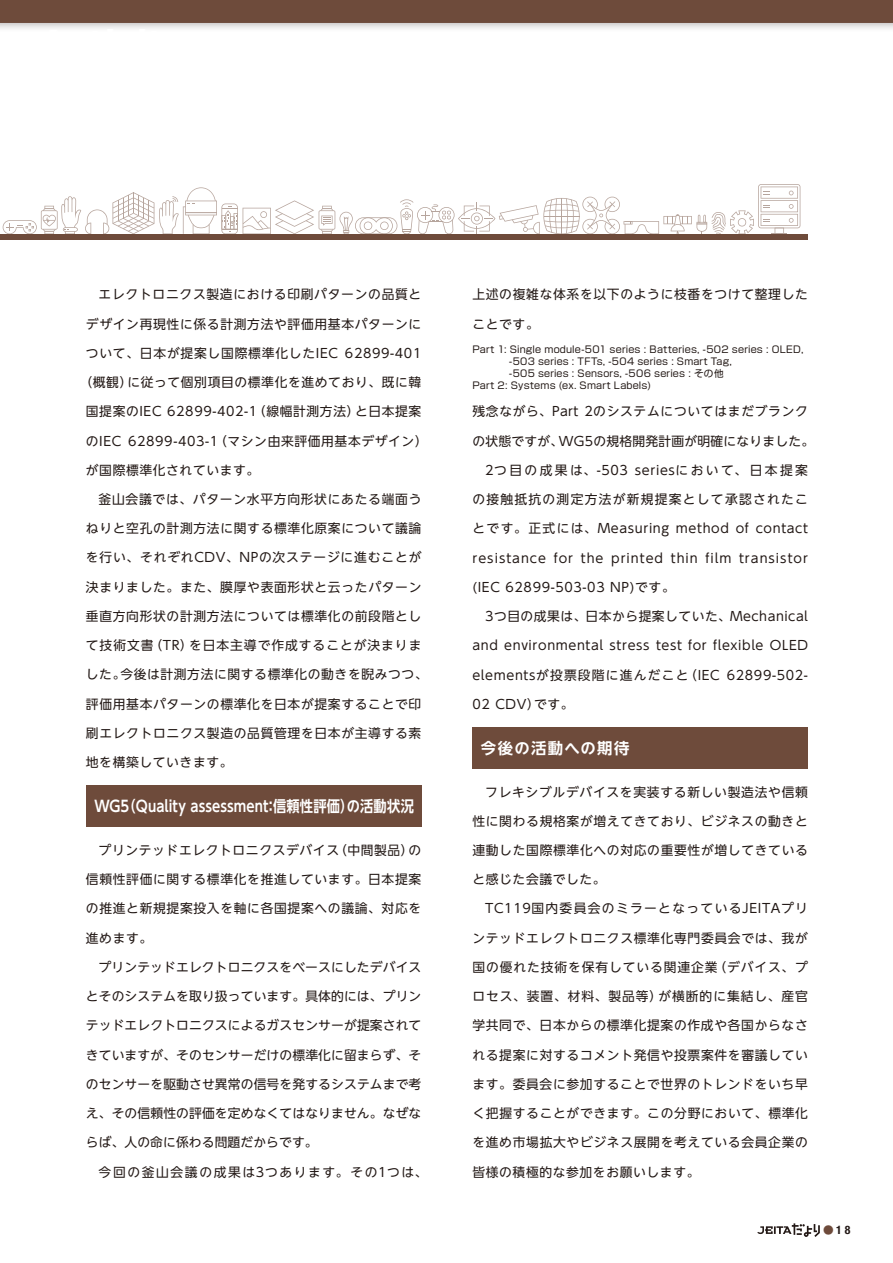
<style>
.page{position:relative;width:893px;height:1263px;background:#fff}
.page>*{position:absolute;margin:0;border:0;box-sizing:border-box;transform-origin:0 0}
.t1{font:700 15.45px "UD Shin Go NT Pro De";letter-spacing:.015em;color:#fff;scale:.86 1}
.t2{font:700 15.45px "UD Shin Go NT Pro De";letter-spacing:.08em;color:#fff}
.t3{font:12.75px "UD Shin Go NT Pro";letter-spacing:.055em;color:#221815}
.t4{font:12.75px "UD Shin Go NT Pro";letter-spacing:.01em;color:#221815}
.t5{font:12.75px "UD Shin Go NT Pro";letter-spacing:.075em;color:#221815}
.t6{font:12.75px "UD Shin Go NT Pro";letter-spacing:.08em;color:#221815}
.t7{font:12.75px "UD Shin Go NT Pro";letter-spacing:.02em;color:#221815}
.t8{font:12.75px "UD Shin Go NT Pro";letter-spacing:.19em;color:#221815}
.t9{font:12.75px "UD Shin Go NT Pro";letter-spacing:.105em;color:#221815}
.t10{font:12.75px "UD Shin Go NT Pro";letter-spacing:.13em;color:#221815}
.t11{font:12.75px "UD Shin Go NT Pro";letter-spacing:.1em;color:#221815}
.t12{font:700 condensed 11.7px "Helvetica Neue LT Std";color:#221815}
.t13{font:9.6px "Shin Go Pro";letter-spacing:.02em;color:#221815}
.s1{font-family:"UD Shin Go NT Pro";font-weight:400;font-stretch:normal;font-size:10.65px;color:#6e4b3b}
</style>
<div class="page">
<svg style="left:3px;top:184px;width:797px;height:50px"></svg>
<div style="left:0;top:234px;width:808px;height:5px;background:#6e4b3b"></div>
<svg style="left:0;top:0;width:893px;height:29px;background:#866a5d"></svg>
<svg style="left:757px;top:1223px;width:63px;height:14px"></svg>
<div style="left:86px;top:785px;width:335px;height:42px;background:#6e4b3b"></div>
<div style="left:472px;top:727px;width:336px;height:42px;background:#6e4b3b"></div>
<p class="t3" style="left:99px;top:284px;width:324px">エレクトロニクス製造における印刷パターンの品質と</p>
<p class="t3" style="left:86px;top:313px;width:337px">デザイン再現性に係る計測方法や評価用基本パターンに</p>
<p class="t3" style="left:86px;top:343px;width:337px">ついて、日本が提案し国際標準化したIEC 62899-401</p>
<p class="t3" style="left:80px;top:372px;width:343px">（概観）に従って個別項目の標準化を進めており、既に韓</p>
<p class="t3" style="left:86px;top:401px;width:337px">国提案のIEC 62899-402-1（線幅計測方法）と日本提案</p>
<p class="t3" style="left:86px;top:430px;width:343px">のIEC 62899-403-1（マシン由来評価用基本デザイン）</p>
<p class="t3" style="left:86px;top:460px;width:175px">が国際標準化されています。</p>
<p class="t3" style="left:99px;top:489px;width:324px">釜山会議では、パターン水平方向形状にあたる端面う</p>
<p class="t3" style="left:86px;top:518px;width:337px">ねりと空孔の計測方法に関する標準化原案について議論</p>
<p class="t3" style="left:86px;top:547px;width:337px">を行い、それぞれCDV、NPの次ステージに進むことが</p>
<p class="t3" style="left:86px;top:577px;width:337px">決まりました。また、膜厚や表面形状と云ったパターン</p>
<p class="t3" style="left:86px;top:606px;width:337px">垂直方向形状の計測方法については標準化の前段階とし</p>
<p class="t5" style="left:86px;top:635px;width:337px">て技術文書（TR）を日本主導で作成することが決まりま</p>
<p class="t3" style="left:86px;top:664px;width:343px">した。今後は計測方法に関する標準化の動きを睨みつつ、</p>
<p class="t3" style="left:86px;top:693px;width:337px">評価用基本パターンの標準化を日本が提案することで印</p>
<p class="t3" style="left:86px;top:723px;width:337px">刷エレクトロニクス製造の品質管理を日本が主導する素</p>
<p class="t3" style="left:86px;top:752px;width:148px">地を構築していきます。</p>
<p class="t1" style="left:94px;top:793px;width:373px">WG5（Quality assessment：信頼性評価）の活動状況</p>
<p class="t3" style="left:99px;top:840px;width:324px">プリンテッドエレクトロニクスデバイス（中間製品）の</p>
<p class="t3" style="left:86px;top:869px;width:337px">信頼性評価に関する標準化を推進しています。日本提案</p>
<p class="t3" style="left:86px;top:898px;width:337px">の推進と新規提案投入を軸に各国提案への議論、対応を</p>
<p class="t3" style="left:86px;top:927px;width:68px">進めます。</p>
<p class="t4" style="left:99px;top:957px;width:324px">プリンテッドエレクトロニクスをベースにしたデバイス</p>
<p class="t4" style="left:86px;top:986px;width:337px">とそのシステムを取り扱っています。具体的には、プリン</p>
<p class="t4" style="left:86px;top:1015px;width:337px">テッドエレクトロニクスによるガスセンサーが提案されて</p>
<p class="t4" style="left:86px;top:1044px;width:337px">きていますが、そのセンサーだけの標準化に留まらず、そ</p>
<p class="t4" style="left:86px;top:1074px;width:337px">のセンサーを駆動させ異常の信号を発するシステムまで考</p>
<p class="t4" style="left:86px;top:1103px;width:337px">え、その信頼性の評価を定めなくてはなりません。なぜな</p>
<p class="t4" style="left:86px;top:1132px;width:233px">らば、人の命に係わる問題だからです。</p>
<p class="t10" style="left:99px;top:1161px;width:331px">今回の釜山会議の成果は3つあります。その1つは、</p>
<p class="t3" style="left:472px;top:284px;width:337px">上述の複雑な体系を以下のように枝番をつけて整理した</p>
<p class="t3" style="left:472px;top:313px;width:68px">ことです。</p>
<p class="t13" style="left:472px;top:341px;width:333px">Part 1: Single module-501 series : Batteries, -502 series : OLED,</p>
<p class="t13" style="left:509px;top:353px;width:224px">-503 series : TFTs, -504 series : Smart Tag,</p>
<p class="t13" style="left:509px;top:365px;width:216px">-505 series : Sensors, -506 series : その他</p>
<p class="t13" style="left:472px;top:377px;width:180px">Part 2: Systems (ex. Smart Labels)</p>
<p class="t3" style="left:472px;top:401px;width:337px">残念ながら、Part 2のシステムについてはまだブランク</p>
<p class="t7" style="left:472px;top:430px;width:343px">の状態ですが、WG5の規格開発計画が明確になりました。</p>
<p class="t8" style="left:485px;top:460px;width:324px">2つ目の成果は、-503 seriesにおいて、日本提案</p>
<p class="t11" style="left:472px;top:489px;width:337px">の接触抵抗の測定方法が新規提案として承認されたこ</p>
<p class="t3" style="left:472px;top:518px;width:337px">とです。正式には、Measuring method of contact</p>
<p class="t6" style="left:472px;top:547px;width:337px">resistance for the printed thin film transistor</p>
<p class="t3" style="left:472px;top:577px;width:204px">(IEC 62899-503-03 NP)です。</p>
<p class="t3" style="left:485px;top:606px;width:324px">3つ目の成果は、日本から提案していた、Mechanical</p>
<p class="t3" style="left:472px;top:635px;width:337px">and environmental stress test for flexible OLED</p>
<p class="t3" style="left:472px;top:664px;width:337px">elementsが投票段階に進んだこと（IEC 62899-502-</p>
<p class="t3" style="left:472px;top:694px;width:103px">02 CDV）です。</p>
<p class="t2" style="left:481px;top:735px;width:150px">今後の活動への期待</p>
<p class="t3" style="left:485px;top:781px;width:324px">フレキシブルデバイスを実装する新しい製造法や信頼</p>
<p class="t3" style="left:472px;top:810px;width:337px">性に関わる規格案が増えてきており、ビジネスの動きと</p>
<p class="t3" style="left:472px;top:840px;width:337px">連動した国際標準化への対応の重要性が増してきている</p>
<p class="t3" style="left:472px;top:869px;width:135px">と感じた会議でした。</p>
<p class="t9" style="left:485px;top:898px;width:324px">TC119国内委員会のミラーとなっているJEITAプリ</p>
<p class="t3" style="left:472px;top:927px;width:337px">ンテッドエレクトロニクス標準化専門委員会では、我が</p>
<p class="t3" style="left:472px;top:957px;width:337px">国の優れた技術を保有している関連企業（デバイス、プ</p>
<p class="t5" style="left:472px;top:986px;width:337px">ロセス、装置、材料、製品等）が横断的に集結し、産官</p>
<p class="t3" style="left:472px;top:1015px;width:337px">学共同で、日本からの標準化提案の作成や各国からなさ</p>
<p class="t3" style="left:472px;top:1044px;width:337px">れる提案に対するコメント発信や投票案件を審議してい</p>
<p class="t3" style="left:472px;top:1074px;width:337px">ます。委員会に参加することで世界のトレンドをいち早</p>
<p class="t3" style="left:472px;top:1103px;width:337px">く把握することができます。この分野において、標準化</p>
<p class="t3" style="left:472px;top:1132px;width:337px">を進め市場拡大やビジネス展開を考えている会員企業の</p>
<p class="t3" style="left:472px;top:1161px;width:229px">皆様の積極的な参加をお願いします。</p>
<p class="t12" style="left:823px;top:1223px;width:29px"><span class="s1">●</span>18</p>
</div>
